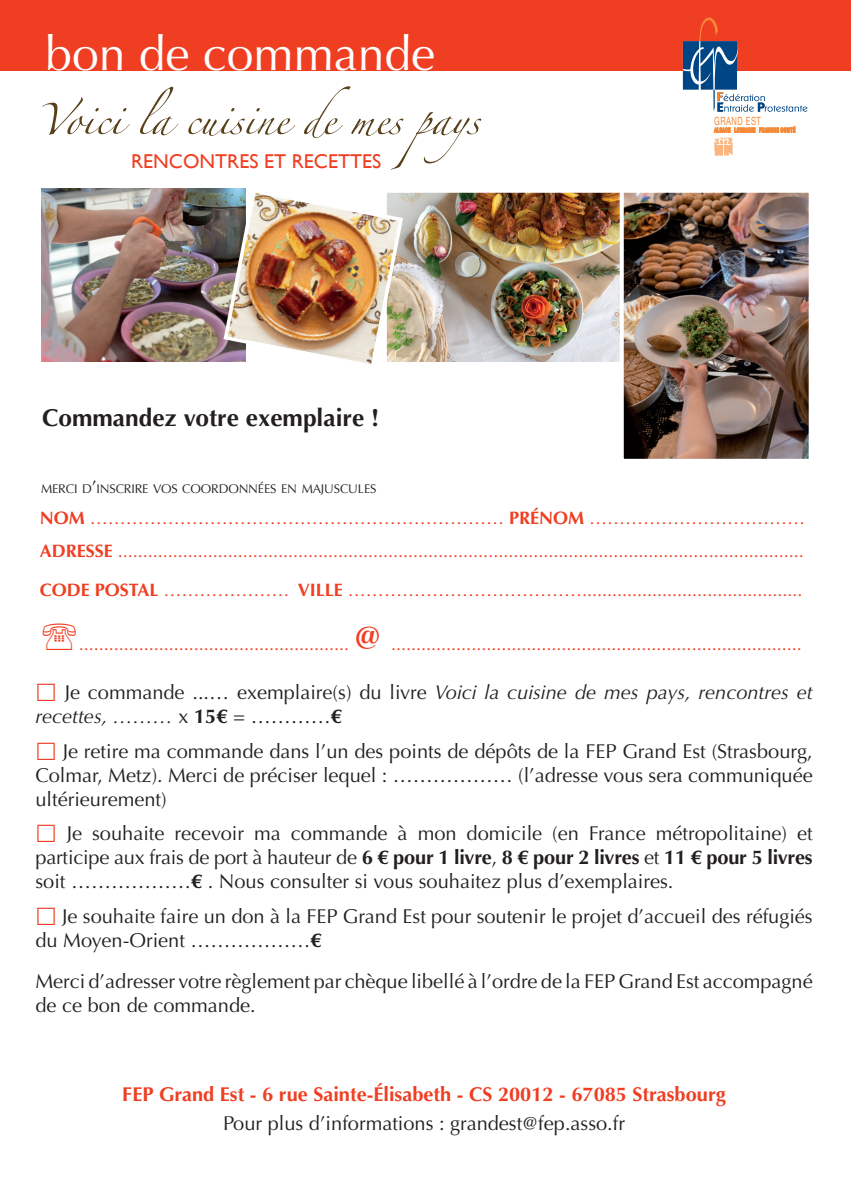
<style>
.page{position:relative;width:851px;height:1191px;background:#fff}
.page>*{position:absolute;margin:0;border:0;box-sizing:border-box;transform-origin:0 0}
.t1{font:48px "Optima";color:#fff}
.t2{font:700 24.4px "Optima";color:#231f20}
.t3{font:20px/24px "Optima";color:#231f20;text-align:justify}
.t4{font:italic 20px/24px "Optima";color:#231f20}
.t5{font:700 20px "Optima";color:#ef3e22}
.t6{font:20px "Gill Sans";color:#ef3e22}
.t7{font:18px/33px "Optima";color:#ef3e22}
.t8{font:12.6px "Optima";letter-spacing:-.015em;color:#231f20}
.t9{font:11.4px "Helvetica Neue";letter-spacing:.065em;color:#f58938;scale:.67 1}
.t10{font:700 6.6px "Helvetica Neue";letter-spacing:.085em;color:#f58938;scale:.56 1}
.s1{font-size:18px}
.s2{font-weight:400}
.s3{font-weight:700}
.s4{font-weight:700;font-size:36px}
.s5{font-style:normal}
.s6{font-weight:700;font-style:normal}
</style>
<div class="page">
<div style="left:0;top:0;width:850px;height:71px;background:#ef3e22"></div>
<svg style="left:714px;top:126px;width:81px;height:30px"></svg>
<svg style="left:682px;top:17px;width:125px;height:95px"></svg>
<svg style="left:42px;top:86px;width:439px;height:84px"></svg>
<img style="left:405px;top:194px;width:214px;height:168px">
<div style="left:383px;top:189px;width:241px;height:178px;border:4px solid #fff"></div>
<img style="left:41px;top:189px;width:180px;height:172px">
<img style="left:221px;top:188px;width:184px;height:179px">
<img style="left:624px;top:194px;width:183px;height:264px">
<div style="left:619px;top:189px;width:193px;height:274px;border:4px solid #fff"></div>
<h1 class="t1" style="left:45px;top:26px;width:391px">bon de commande</h1>
<p class="t6" style="left:131px;top:150px;width:252px">RENCONTRES ET RECETTES</p>
<p class="t2" style="left:42px;top:404px;width:338px">Commandez votre exemplaire !</p>
<p class="t8" style="left:41px;top:481px;width:337px">MERCI D<span class="s1">’</span>INSCRIRE VOS COORDONNÉES EN MAJUSCULES</p>
<p class="t9" style="left:714px;top:114px;width:71px">GRAND EST</p>
<p class="t10" style="left:714px;top:126px;width:146px">ALSACE <span class="s2">-</span> LORRAINE <span class="s2">-</span> FRANCHE COMTÉ</p>
<p class="t7" style="left:40px;top:502px;width:767px"><span class="s3">NOM</span> …………………………………………………………… <span class="s3">PRÉNOM</span> ………………………………<br><span class="s3">ADRESSE</span> .........................................................................................................................................</p>
<p class="t7" style="left:40px;top:573px;width:764px"><span class="s3">CODE POSTAL</span> ………………… <span class="s3">VILLE</span> …………………………………............................................</p>
<p class="t7" style="left:79px;top:628px;width:724px">...................................................... <span class="s4">@</span> ..................................................................................</p>
<p class="t4" style="left:35px;top:680px;width:778px;text-indent:29px"><span class="s5">Je commande ...… exemplaire(s) du livre</span> Voici la cuisine de mes pays, rencontres et recettes, ……… <span class="s5">x</span> <span class="s6">15€</span> <span class="s5">= …………</span><span class="s6">€</span></p>
<p class="t3" style="left:35px;top:739px;width:778px;text-indent:27px">Je retire ma commande dans l’un des points de dépôts de la FEP Grand Est (Strasbourg, Colmar, Metz). Merci de préciser lequel : ……………… (l’adresse vous sera communiquée ultérieurement)</p>
<p class="t3" style="left:35px;top:821px;width:778px;text-indent:31px">Je souhaite recevoir ma commande à mon domicile (en France métropolitaine) et participe aux frais de port à hauteur de <span class="s3">6 € pour 1 livre</span>, <span class="s3">8 € pour 2 livres</span> et <span class="s3">11 € pour 5 livres </span>soit ………………<span class="s3">€</span> . Nous consulter si vous souhaitez plus d’exemplaires.</p>
<p class="t3" style="left:35px;top:904px;width:778px;text-indent:27px">Je souhaite faire un don à la FEP Grand Est pour soutenir le projet d’accueil des réfugiés du Moyen-Orient ………………<span class="s3">€</span></p>
<p class="t3" style="left:35px;top:969px;width:778px">Merci d’adresser votre règlement par chèque libellé à l’ordre de la FEP Grand Est accompagné de ce bon de commande.</p>
<p class="t5" style="left:122px;top:1082px;width:605px">FEP Grand Est - 6 rue Sainte-Élisabeth - CS 20012 - 67085 Strasbourg</p>
<p class="t3" style="left:223px;top:1111px;width:403px">Pour plus d’informations : grandest@fep.asso.fr</p>
</div>
